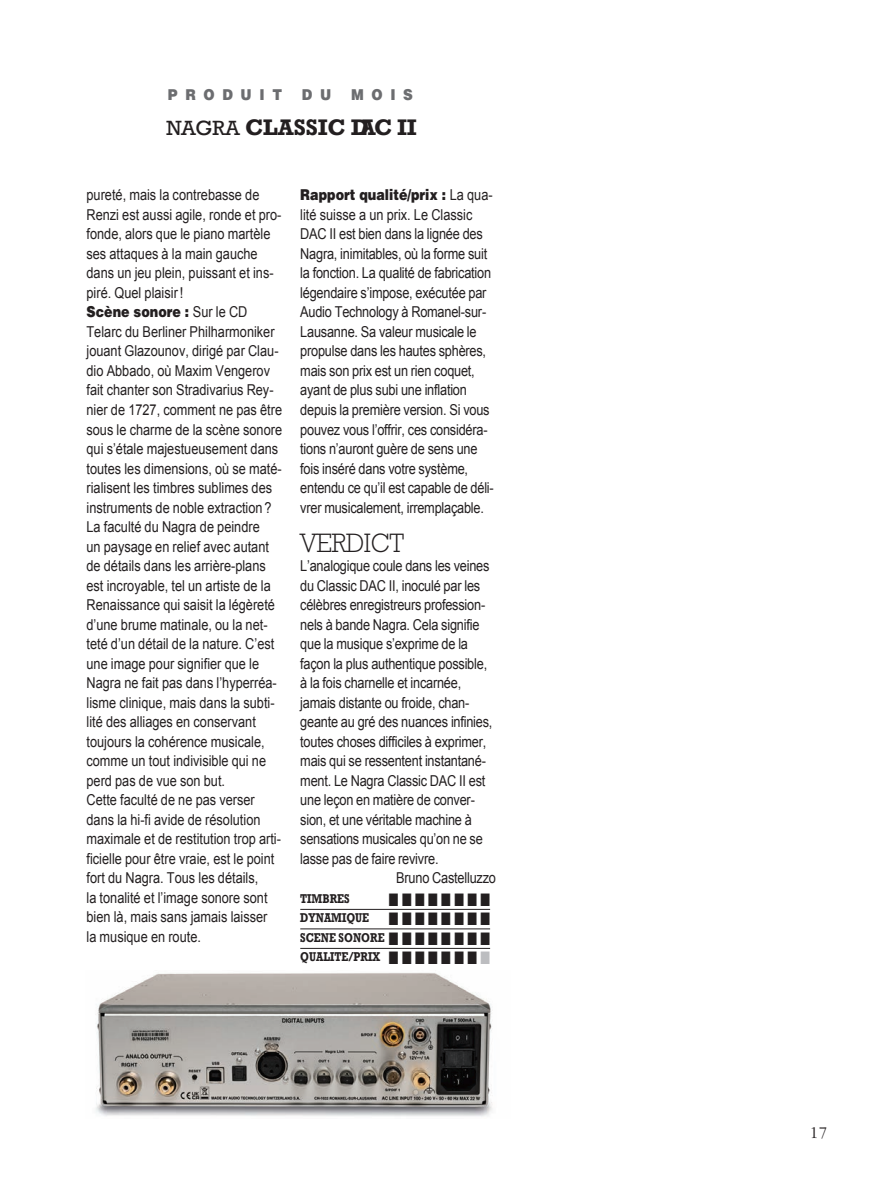
<style>
.page{position:relative;width:893px;height:1191px;background:#fff}
.page>*{position:absolute;margin:0;border:0;box-sizing:border-box;transform-origin:0 0}
.t1{font:300 27px "Rockwell";letter-spacing:-.015em;color:#231f20;scale:.95 1}
.t2{font:700 21.15px "Rockwell";color:#231f20}
.t3{font:18px "Zapf Dingbats";color:#231f20;scale:.7 1}
.t4{font:18px "Garamond Three";color:#231f20}
.t5{font:15px/19.5px "Arial";color:#231f20;scale:.85 1}
.t6{font:900 15px "Helvetica";color:#231f20;scale:.85 1}
.t7{font:900 15px "Helvetica";letter-spacing:.565em;color:#6c6d70;scale:.9 1}
.t8{font:700 12px/19.5px "Rockwell";color:#231f20;text-align:justify;scale:.8 1}
.s1{font-weight:400}
.s2{font-family:"Arial";font-weight:400}
.s3{color:#bcbdc0}
</style>
<div class="page">
<hr style="left:300px;top:909px;width:190px;height:1px;background:#231f20">
<hr style="left:300px;top:928px;width:190px;height:1px;background:#231f20">
<hr style="left:300px;top:948px;width:190px;height:1px;background:#231f20">
<img style="left:95px;top:972px;width:398px;height:145px">
<p class="t7" style="left:168px;top:86px;width:128px">PRODUIT</p>
<p class="t7" style="left:302px;top:86px;width:34px">D U</p>
<p class="t7" style="left:351px;top:86px;width:70px">MOIS</p>
<h2 class="t2" style="left:166px;top:114px;width:251px"><span class="s1">NAGRA</span> CLASSIC DAC II</h2>
<p class="t5" style="left:87px;top:185px;width:231px">pureté, mais la contrebasse de<br>Renzi est aussi agile, ronde et pro&shy;fonde, alors que le piano martèle ses attaques à la main gauche dans un jeu plein, puissant et ins&shy;piré. Quel plaisir!</p>
<p class="t6" style="left:87px;top:303px;width:191px">Scène sonore : <span class="s2">Sur le CD</span></p>
<p class="t5" style="left:87px;top:322px;width:232px">Telarc du Berliner Philharmoniker jouant Glazounov, dirigé par Clau&shy;dio Abbado, où Maxim Vengerov fait chanter son Stradivarius Rey&shy;nier de 1727, comment ne pas être sous le charme de la scène sonore qui s’étale majestueusement dans toutes les dimensions, où se maté&shy;rialisent les timbres sublimes des instruments de noble extraction?<br>La faculté du Nagra de peindre<br>un paysage en relief avec autant de détails dans les arrière-plans est incroyable, tel un artiste de la<br>Renaissance qui saisit la légèreté d’une brume matinale, ou la net&shy;teté d’un détail de la nature. C’est une image pour signifier que le<br>Nagra ne fait pas dans l’hyperréa&shy;lisme clinique, mais dans la subti&shy;lité des alliages en conservant toujours la cohérence musicale, comme un tout indivisible qui ne perd pas de vue son but.<br>Cette faculté de ne pas verser dans la hi-fi avide de résolution maximale et de restitution trop arti&shy;ficielle pour être vraie, est le point fort du Nagra. Tous les détails,<br>la tonalité et l’image sonore sont bien là, mais sans jamais laisser<br>la musique en route.</p>
<p class="t6" style="left:300px;top:186px;width:228px">Rapport qualité/prix : <span class="s2">La qua-</span></p>
<p class="t5" style="left:300px;top:205px;width:229px">lité suisse a un prix. Le Classic DAC II est bien dans la lignée des Nagra, inimitables, où la forme suit la fonction. La qualité de fabrication légendaire s’impose, exécutée par Audio Technology à Romanel-sur-Lausanne. Sa valeur musicale le propulse dans les hautes sphères, mais son prix est un rien coquet, ayant de plus subi une inflation depuis la première version. Si vous pouvez vous l’offrir, ces considéra&shy;tions n’auront guère de sens une fois inséré dans votre système, entendu ce qu’il est capable de déli&shy;vrer musicalement, irremplaçable.</p>
<h1 class="t1" style="left:300px;top:533px;width:111px">VERDICT</h1>
<p class="t5" style="left:300px;top:556px;width:224px">L’analogique coule dans les veines</p>
<p class="t5" style="left:300px;top:575px;width:213px">du Classic DAC II, inoculé par les</p>
<p class="t5" style="left:300px;top:595px;width:219px">célèbres enregistreurs profession-</p>
<p class="t5" style="left:300px;top:614px;width:212px">nels à bande Nagra. Cela signifie</p>
<p class="t5" style="left:300px;top:634px;width:199px">que la musique s’exprime de la</p>
<p class="t5" style="left:300px;top:653px;width:221px">façon la plus authentique possible,</p>
<p class="t5" style="left:300px;top:673px;width:191px">à la fois charnelle et incarnée,</p>
<p class="t5" style="left:300px;top:692px;width:200px">jamais distante ou froide, chan-</p>
<p class="t5" style="left:300px;top:712px;width:228px">geante au gré des nuances infinies,</p>
<p class="t5" style="left:300px;top:731px;width:220px">toutes choses difficiles à exprimer,</p>
<p class="t5" style="left:300px;top:751px;width:220px">mais qui se ressentent instantané-</p>
<p class="t5" style="left:300px;top:770px;width:219px">ment. Le Nagra Classic DAC II est</p>
<p class="t5" style="left:300px;top:790px;width:207px">une leçon en matière de conver-</p>
<p class="t5" style="left:300px;top:809px;width:203px">sion, et une véritable machine à</p>
<p class="t5" style="left:300px;top:829px;width:216px">sensations musicales qu’on ne se</p>
<p class="t5" style="left:300px;top:848px;width:164px">lasse pas de faire revivre.</p>
<p class="t5" style="left:396px;top:868px;width:119px">Bruno Castelluzzo</p>
<p class="t8" style="left:300px;top:888px;width:63px">TIMBRES</p>
<p class="t3" style="left:389px;top:889px;width:146px">■■ ■■ ■ ■ ■■</p>
<p class="t8" style="left:300px;top:908px;width:239px">DYNAMIQUE ■ ■ ■ ■ ■ ■ ■ ■ SCENE SONORE ■ ■ ■ ■ ■ ■ ■ ■ QUALITE/PRIX ■ ■ ■ ■ ■ ■ ■ <span class="s3">■</span></p>
<p class="t4" style="left:810px;top:1126px;width:19px">17</p>
</div>
